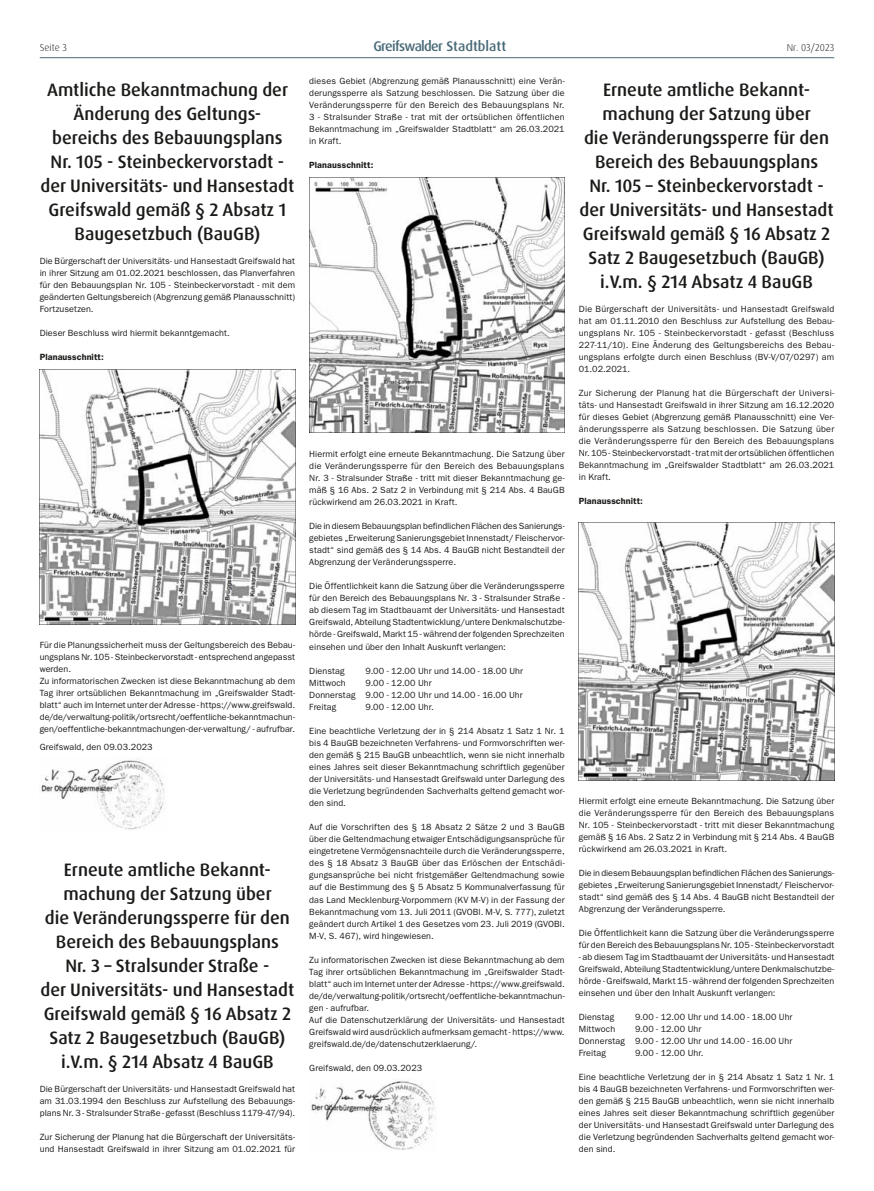
<style>
.page{position:relative;width:874px;height:1191px;background:#fff}
.page>*{position:absolute;margin:0;border:0;box-sizing:border-box;transform-origin:0 0}
.t1{font:500 18px/24px "Dax Pro";color:#1a1a18;text-align:center}
.t2{font:500 14px "Dax Pro";letter-spacing:-.05em;color:#4a6a79}
.t3{font:300 10px "Dax Pro";color:#1a1a18}
.t4{font:9px/12px "Franklin Gothic LT";letter-spacing:.01em;color:#1a1a18;text-align:justify}
.t5{font:600 9px "Franklin Gothic LT";letter-spacing:.01em;color:#1a1a18}
</style>
<div class="page">
<hr style="left:40px;top:57px;width:793px;height:1px;background:#4a6a79">
<img style="left:40px;top:369px;width:255px;height:255px">
<img style="left:41px;top:759px;width:124px;height:71px">
<img style="left:309px;top:177px;width:255px;height:255px">
<img style="left:311px;top:1081px;width:124px;height:69px">
<img style="left:578px;top:522px;width:255px;height:258px">
<p class="t3" style="left:40px;top:41px;width:29px">Seite 3</p>
<h2 class="t2" style="left:373px;top:37px;width:134px">Greifswalder Stadtblatt</h2>
<p class="t3" style="left:786px;top:41px;width:49px">Nr. 03/2023</p>
<h1 class="t1" style="left:40px;top:78px;width:255px">Amtliche Bekanntmachung der<br>Änderung des Geltungs&shy;bereichs des Bebauungsplans<br>Nr. 105 - Steinbeckervorstadt - der Universitäts- und Hansestadt<br>Greifswald gemäß § 2 Absatz 1<br>Baugesetzbuch (BauGB)</h1>
<p class="t4" style="left:40px;top:255px;width:257px">Die Bürgerschaft der Universitäts- und Hansestadt Greifswald hat in ihrer Sitzung am 01.02.2021 beschlossen, das Planverfahren für den Bebauungsplan Nr. 105 - Steinbeckervorstadt - mit dem geänderten Geltungsbereich (Abgrenzung gemäß Planausschnitt)<br>Fortzusetzen.</p>
<p class="t4" style="left:40px;top:327px;width:191px">Dieser Beschluss wird hiermit bekanntgemacht.</p>
<p class="t5" style="left:40px;top:352px;width:66px">Planausschnitt:</p>
<p class="t4" style="left:309px;top:75px;width:257px">dieses Gebiet (Abgrenzung gemäß Planausschnitt) eine Verän&shy;derungssperre als Satzung beschlossen. Die Satzung über die Veränderungssperre für den Bereich des Bebauungsplans Nr.<br>3 - Stralsunder Straße - trat mit der ortsüblichen öffentlichen Bekanntmachung im „Greifswalder Stadtblatt“ am 26.03.2021 in Kraft.</p>
<p class="t5" style="left:309px;top:160px;width:66px">Planausschnitt:</p>
<p class="t1" style="left:579px;top:78px;width:255px">Erneute amtliche Bekannt&shy;machung der Satzung über<br>die Veränderungssperre für den<br>Bereich des Bebauungsplans<br>Nr. 105 – Steinbeckervorstadt - der Universitäts- und Hansestadt<br>Greifswald gemäß § 16 Absatz 2<br>Satz 2 Baugesetzbuch (BauGB) i.V.m. § 214 Absatz 4 BauGB</p>
<p class="t4" style="left:578px;top:303px;width:257px">Die Bürgerschaft der Universitäts- und Hansestadt Greifswald hat am 01.11.2010 den Beschluss zur Aufstellung des Bebau&shy;ungsplans Nr. 105 - Steinbeckervorstadt - gefasst (Beschluss 227-11/10). Eine Änderung des Geltungsbereichs des Bebau&shy;ungsplans erfolgte durch einen Beschluss (BV-V/07/0297) am 01.02.2021.</p>
<p class="t4" style="left:578px;top:387px;width:257px">Zur Sicherung der Planung hat die Bürgerschaft der Universi&shy;täts- und Hansestadt Greifswald in ihrer Sitzung am 16.12.2020 für dieses Gebiet (Abgrenzung gemäß Planausschnitt) eine Ver&shy;änderungssperre als Satzung beschlossen. Die Satzung über die Veränderungssperre für den Bereich des Bebauungsplans Nr. 105 - Steinbeckervorstadt - trat mit der ortsüblichen öffentlichen Bekanntmachung im „Greifswalder Stadtblatt“ am 26.03.2021 in Kraft.</p>
<p class="t5" style="left:578px;top:496px;width:66px">Planausschnitt:</p>
<p class="t4" style="left:309px;top:447px;width:257px">Hiermit erfolgt eine erneute Bekanntmachung. Die Satzung über die Veränderungssperre für den Bereich des Bebauungsplans Nr. 3 - Stralsunder Straße - tritt mit dieser Bekanntmachung ge&shy;mäß § 16 Abs. 2 Satz 2 in Verbindung mit § 214 Abs. 4 BauGB rückwirkend am 26.03.2021 in Kraft.</p>
<p class="t4" style="left:309px;top:520px;width:257px">Die in diesem Bebauungsplan befindlichen Flächen des Sanierungs&shy;gebietes „Erweiterung Sanierungsgebiet Innenstadt/ Fleischervor&shy;stadt“ sind gemäß des § 14 Abs. 4 BauGB nicht Bestandteil der Abgrenzung der Veränderungssperre.</p>
<p class="t4" style="left:309px;top:580px;width:257px">Die Öffentlichkeit kann die Satzung über die Veränderungssperre für den Bereich des Bebauungsplans Nr. 3 - Stralsunder Straße - ab diesem Tag im Stadtbauamt der Universitäts- und Hansestadt Greifswald, Abteilung Stadtentwicklung/untere Denkmalschutzbe&shy;hörde - Greifswald, Markt 15 - während der folgenden Sprechzeiten einsehen und über den Inhalt Auskunft verlangen:</p>
<p class="t4" style="left:309px;top:664px;width:37px">Dienstag</p>
<p class="t4" style="left:365px;top:664px;width:159px">9.00 - 12.00 Uhr und 14.00 - 18.00 Uhr</p>
<p class="t4" style="left:309px;top:676px;width:38px">Mittwoch</p>
<p class="t4" style="left:40px;top:639px;width:257px;text-align:left">Für die Planungssicherheit muss der Geltungsbereich des Bebau&shy;ungsplans Nr. 105 - Steinbeckervorstadt - entsprechend angepasst werden.<br>Zu informatorischen Zwecken ist diese Bekanntmachung ab dem Tag ihrer ortsüblichen Bekanntmachung im „Greifswalder Stadt&shy;blatt“ auch im Internet unter der Adresse - https://www.greifswald. de/de/verwaltung-politik/ortsrecht/oeffentliche-bekanntmachun&shy;gen/oeffentliche-bekanntmachungen-der-verwaltung/ - aufrufbar.</p>
<p class="t4" style="left:40px;top:741px;width:114px">Greifswald, den 09.03.2023</p>
<p class="t4" style="left:309px;top:676px;width:215px;text-align:left;text-indent:56px">9.00 - 12.00 Uhr<br>Donnerstag 9.00 - 12.00 Uhr und 14.00 - 16.00 Uhr<br>Freitag</p>
<p class="t4" style="left:365px;top:700px;width:70px">9.00 - 12.00 Uhr.</p>
<p class="t4" style="left:309px;top:724px;width:257px">Eine beachtliche Verletzung der in § 214 Absatz 1 Satz 1 Nr. 1 bis 4 BauGB bezeichneten Verfahrens- und Formvorschriften wer&shy;den gemäß § 215 BauGB unbeachtlich, wenn sie nicht innerhalb eines Jahres seit dieser Bekanntmachung schriftlich gegenüber der Universitäts- und Hansestadt Greifswald unter Darlegung des die Verletzung begründenden Sachverhalts geltend gemacht wor&shy;den sind.</p>
<p class="t4" style="left:309px;top:821px;width:257px">Auf die Vorschriften des § 18 Absatz 2 Sätze 2 und 3 BauGB über die Geltendmachung etwaiger Entschädigungsansprüche für eingetretene Vermögensnachteile durch die Veränderungssperre, des § 18 Absatz 3 BauGB über das Erlöschen der Entschädi&shy;gungsansprüche bei nicht fristgemäßer Geltendmachung sowie auf die Bestimmung des § 5 Absatz 5 Kommunalverfassung für das Land Mecklenburg-Vorpommern (KV M-V) in der Fassung der Bekanntmachung vom 13. Juli 2011 (GVOBl. M-V, S. 777), zuletzt geändert durch Artikel 1 des Gesetzes vom 23. Juli 2019 (GVOBl.<br>M-V, S. 467), wird hingewiesen.</p>
<p class="t4" style="left:309px;top:953px;width:257px;text-align:left">Zu informatorischen Zwecken ist diese Bekanntmachung ab dem Tag ihrer ortsüblichen Bekanntmachung im „Greifswalder Stadt&shy;blatt“ auch im Internet unter der Adresse - https://www.greifswald. de/de/verwaltung-politik/ortsrecht/oeffentliche-bekanntmachun&shy;gen - aufrufbar.<br>Auf die Datenschutzerklärung der Universitäts- und Hansestadt Greifswald wird ausdrücklich aufmerksam gemacht - https://www. greifswald.de/de/datenschutzerklaerung/.</p>
<p class="t4" style="left:309px;top:1062px;width:114px">Greifswald, den 09.03.2023</p>
<p class="t4" style="left:578px;top:795px;width:257px">Hiermit erfolgt eine erneute Bekanntmachung. Die Satzung über die Veränderungssperre für den Bereich des Bebauungsplans Nr. 105 - Steinbeckervorstadt - tritt mit dieser Bekanntmachung gemäß § 16 Abs. 2 Satz 2 in Verbindung mit § 214 Abs. 4 BauGB rückwirkend am 26.03.2021 in Kraft.</p>
<p class="t4" style="left:578px;top:867px;width:257px">Die in diesem Bebauungsplan befindlichen Flächen des Sanierungs&shy;gebietes „Erweiterung Sanierungsgebiet Innenstadt/ Fleischervor&shy;stadt“ sind gemäß des § 14 Abs. 4 BauGB nicht Bestandteil der Abgrenzung der Veränderungssperre.</p>
<p class="t4" style="left:578px;top:927px;width:257px">Die Öffentlichkeit kann die Satzung über die Veränderungssperre für den Bereich des Bebauungsplans Nr. 105 - Steinbeckervorstadt</p>
<p class="t4" style="left:578px;top:951px;width:257px">- ab diesem Tag im Stadtbauamt der Universitäts- und Hansestadt Greifswald, Abteilung Stadtentwicklung/untere Denkmalschutzbe&shy;hörde - Greifswald, Markt 15 - während der folgenden Sprechzeiten einsehen und über den Inhalt Auskunft verlangen:</p>
<p class="t4" style="left:578px;top:1011px;width:37px">Dienstag</p>
<p class="t4" style="left:634px;top:1011px;width:159px">9.00 - 12.00 Uhr und 14.00 - 18.00 Uhr</p>
<p class="t4" style="left:578px;top:1023px;width:38px">Mittwoch</p>
<p class="t1" style="left:40px;top:858px;width:255px">Erneute amtliche Bekannt&shy;machung der Satzung über<br>die Veränderungssperre für den<br>Bereich des Bebauungsplans<br>Nr. 3 – Stralsunder Straße -<br>der Universitäts- und Hansestadt<br>Greifswald gemäß § 16 Absatz 2<br>Satz 2 Baugesetzbuch (BauGB) i.V.m. § 214 Absatz 4 BauGB</p>
<p class="t4" style="left:40px;top:1083px;width:257px">Die Bürgerschaft der Universitäts- und Hansestadt Greifswald hat am 31.03.1994 den Beschluss zur Aufstellung des Bebauungs&shy;plans Nr. 3 - Stralsunder Straße - gefasst (Beschluss 1179-47/94).</p>
<p class="t4" style="left:40px;top:1131px;width:257px">Zur Sicherung der Planung hat die Bürgerschaft der Universitäts&shy;und Hansestadt Greifswald in ihrer Sitzung am 01.02.2021 für</p>
<p class="t4" style="left:578px;top:1023px;width:215px;text-align:left;text-indent:56px">9.00 - 12.00 Uhr<br>Donnerstag 9.00 - 12.00 Uhr und 14.00 - 16.00 Uhr<br>Freitag</p>
<p class="t4" style="left:634px;top:1047px;width:70px">9.00 - 12.00 Uhr.</p>
<p class="t4" style="left:578px;top:1071px;width:257px">Eine beachtliche Verletzung der in § 214 Absatz 1 Satz 1 Nr. 1 bis 4 BauGB bezeichneten Verfahrens- und Formvorschriften wer&shy;den gemäß § 215 BauGB unbeachtlich, wenn sie nicht innerhalb eines Jahres seit dieser Bekanntmachung schriftlich gegenüber der Universitäts- und Hansestadt Greifswald unter Darlegung des die Verletzung begründenden Sachverhalts geltend gemacht wor&shy;den sind.</p>
</div>
